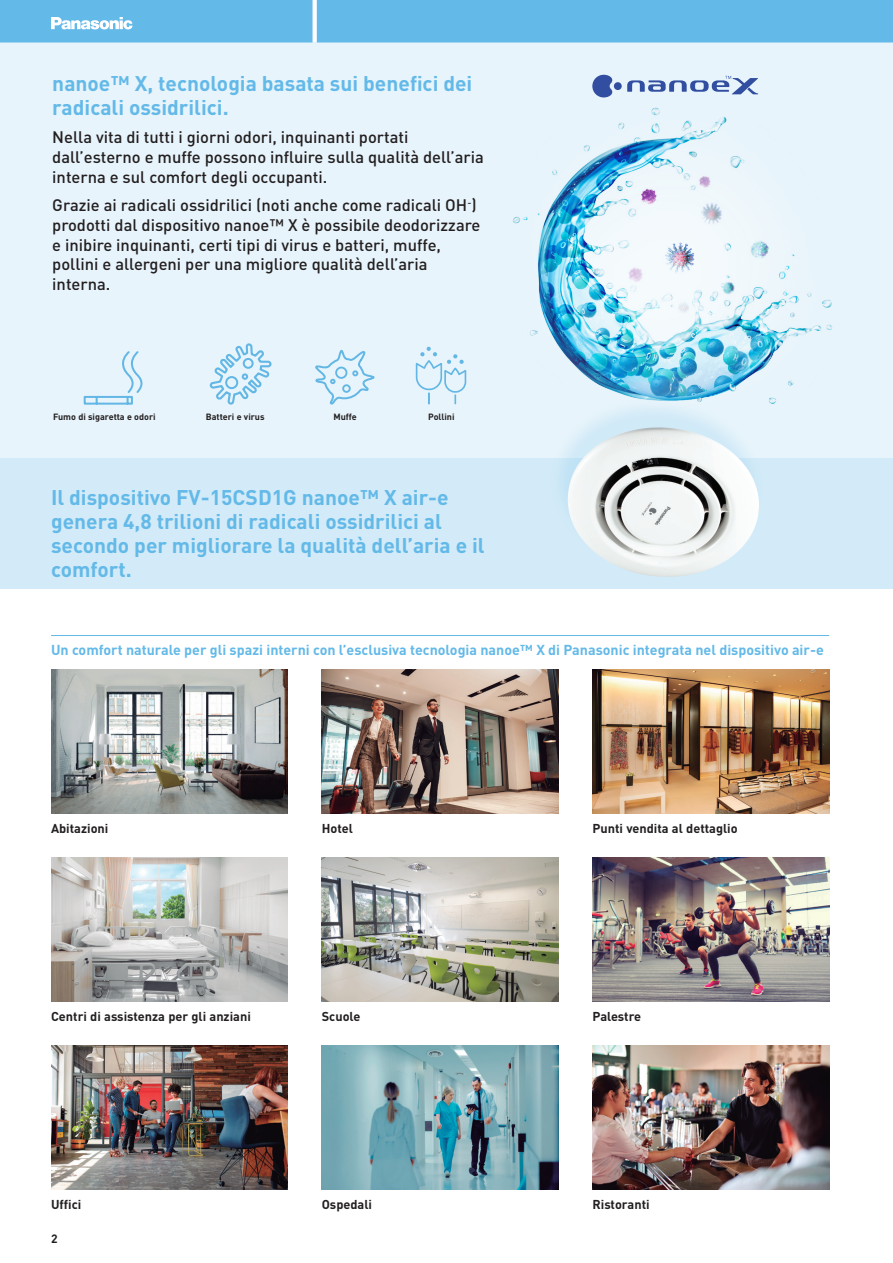
<style>
.page{position:relative;width:893px;height:1263px;background:#fff}
.page>*{position:absolute;margin:0;border:0;box-sizing:border-box;transform-origin:0 0}
.t1{font:700 21px/24px "DIN";color:#63b9e8}
.t2{font:500 16.5px/19.8px "DIN";color:#231f20}
.t3{font:700 14.25px "DIN";color:#63b9e8}
.t4{font:700 12.75px "DIN";color:#231f20}
.t5{font:700 12px "DIN";color:#231f20}
.t6{font:700 9px "DIN";color:#231f20}
</style>
<div class="page">
<div style="left:0;top:0;width:893px;height:43px;background:#63b9e8"></div>
<div style="left:0;top:43px;width:893px;height:546px;background:#e7f4fb"></div>
<div style="left:0;top:459px;width:893px;height:130px;background:#d3ebf8"></div>
<img style="left:51px;top:670px;width:237px;height:143px">
<img style="left:51px;top:857px;width:237px;height:144px">
<img style="left:51px;top:1045px;width:237px;height:144px">
<img style="left:322px;top:670px;width:236px;height:143px">
<img style="left:322px;top:857px;width:236px;height:144px">
<img style="left:322px;top:1045px;width:236px;height:144px">
<img style="left:592px;top:670px;width:237px;height:143px">
<img style="left:592px;top:857px;width:237px;height:144px">
<img style="left:592px;top:1045px;width:237px;height:144px">
<hr style="left:51px;top:635px;width:778px;height:1px;background:#63b9e8">
<img style="left:513px;top:107px;width:319px;height:297px">
<svg style="left:83px;top:351px;width:60px;height:54px"></svg>
<svg style="left:209px;top:343px;width:63px;height:62px"></svg>
<svg style="left:315px;top:349px;width:60px;height:56px"></svg>
<svg style="left:415px;top:347px;width:52px;height:58px"></svg>
<div style="left:550px;top:397px;width:215px;height:173px;background:#63b9e8;opacity:.17"></div>
<img style="left:597px;top:427px;width:62px;height:18px">
<div style="left:614px;top:82px;width:8px;height:8px;background:#324ea1;border-radius:50%"></div>
<svg style="left:592px;top:75px;width:20px;height:22px"></svg>
<svg style="left:627px;top:76px;width:131px;height:18px"></svg>
<p class="t1" style="left:52px;top:70px;width:422px">nanoe™ X, tecnologia basata sui benefici dei radicali ossidrilici.</p>
<p class="t2" style="left:52px;top:127px;width:433px">Nella vita di tutti i giorni odori, inquinanti portati dall’esterno e muffe possono influire sulla qualità dell’aria interna e sul comfort degli occupanti.</p>
<p class="t2" style="left:52px;top:195px;width:430px">Grazie ai radicali ossidrilici (noti anche come radicali OH<sup>-</sup>) prodotti dal dispositivo nanoe™ X è possibile deodorizzare e inibire inquinanti, certi tipi di virus e batteri, muffe, pollini e allergeni per una migliore qualità dell’aria interna.</p>
<p class="t6" style="left:53px;top:411px;width:104px">Fumo di sigaretta e odori</p>
<p class="t6" style="left:206px;top:411px;width:60px">Batteri e virus</p>
<p class="t6" style="left:333px;top:411px;width:25px">Muffe</p>
<p class="t6" style="left:428px;top:411px;width:28px">Pollini</p>
<p class="t1" style="left:51px;top:484px;width:435px">Il dispositivo FV-15CSD1G nanoe™ X air-e genera 4,8 trilioni di radicali ossidrilici al secondo per migliorare la qualità dell’aria e il comfort.</p>
<p class="t3" style="left:51px;top:640px;width:774px">Un comfort naturale per gli spazi interni con l’esclusiva tecnologia nanoe™ X di Panasonic integrata nel dispositivo air-e</p>
<p class="t4" style="left:51px;top:820px;width:59px">Abitazioni</p>
<p class="t4" style="left:322px;top:820px;width:33px">Hotel</p>
<p class="t4" style="left:592px;top:820px;width:147px">Punti vendita al dettaglio</p>
<p class="t4" style="left:51px;top:1008px;width:201px">Centri di assistenza per gli anziani</p>
<p class="t4" style="left:322px;top:1008px;width:40px">Scuole</p>
<p class="t4" style="left:592px;top:1008px;width:50px">Palestre</p>
<p class="t4" style="left:51px;top:1196px;width:32px">Uffici</p>
<p class="t4" style="left:322px;top:1196px;width:52px">Ospedali</p>
<p class="t4" style="left:592px;top:1196px;width:59px">Ristoranti</p>
<p class="t5" style="left:51px;top:1231px;width:8px">2</p>
</div>
